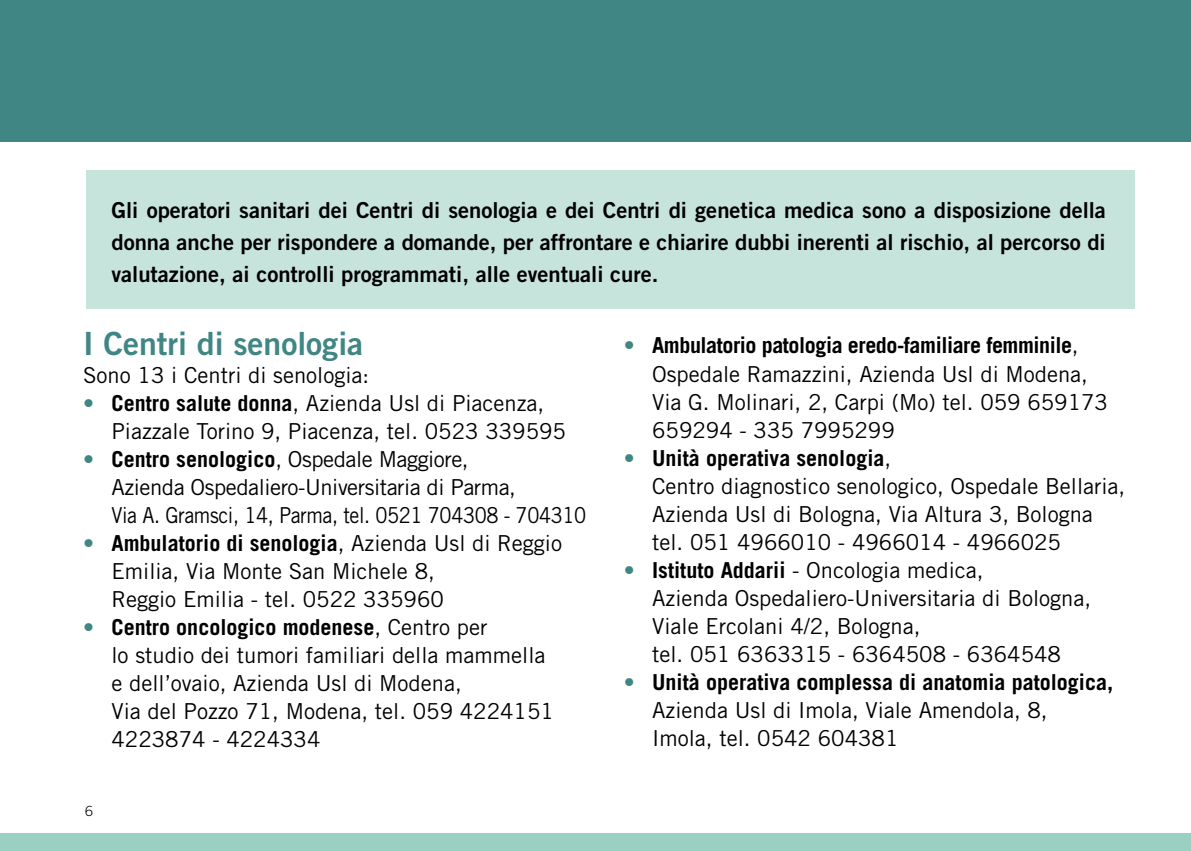
<style>
.page{position:relative;width:1191px;height:851px;background:#fff}
.page>*{position:absolute;margin:0;border:0;box-sizing:border-box;transform-origin:0 0}
.t1{font:32px "Trade Gothic LT Std Bd 2";color:#408684}
.t2{font:22px/28px "Trade Gothic LT Std";color:#000}
.t3{font:22px/32px "Trade Gothic LT Std Bd 2";color:#000;text-align:justify}
.t4{font:22px/28px "Trade Gothic LT Std";letter-spacing:-.02em;color:#000}
.t5{font:300 14px "Trade Gothic LT Std";color:#000}
.s1{color:#408684}
.s2{font-weight:700}
</style>
<div class="page">
<div style="left:0;top:833px;width:1191px;height:17px;background:#99d0c2"></div>
<div style="left:0;top:0;width:1191px;height:142px;background:#408684"></div>
<div style="left:86px;top:170px;width:1048px;height:139px;background:#c7e4dc"></div>
<p class="t3" style="left:111px;top:194px;width:996px">Gli operatori sanitari dei Centri di senologia e dei Centri di genetica medica sono a disposizione della donna anche per rispondere a domande, per affrontare e chiarire dubbi inerenti al rischio, al percorso di valutazione, ai controlli programmati, alle eventuali cure.</p>
<h1 class="t1" style="left:83px;top:323px;width:281px">I Centri di senologia</h1>
<p class="t2" style="left:83px;top:361px;width:287px">Sono 13 i Centri di senologia:</p>
<p class="t2" style="left:111px;top:389px;width:456px;text-indent:-28px"><span class="s1">•</span> <span class="s2">Centro salute donna</span>, Azienda Usl di Piacenza,<br>Piazzale Torino 9, Piacenza, tel. 0523 339595</p>
<p class="t4" style="left:111px;top:445px;width:476px;text-indent:-28px"><span class="s1">•</span> <span class="s2">Centro senologico</span>, Ospedale Maggiore,<br>Azienda Ospedaliero-Universitaria di Parma,<br>Via A. Gramsci, 14, Parma, tel. 0521 704308 - 704310</p>
<p class="t2" style="left:111px;top:529px;width:452px;text-indent:-28px"><span class="s1">•</span> <span class="s2">Ambulatorio di senologia</span>, Azienda Usl di Reggio<br>Emilia, Via Monte San Michele 8,<br>Reggio Emilia - tel. 0522 335960</p>
<p class="t2" style="left:111px;top:613px;width:444px;text-indent:-28px"><span class="s1">•</span> <span class="s2">Centro oncologico modenese</span>, Centro per<br>lo studio dei tumori familiari della mammella e dell’ovaio, Azienda Usl di Modena,<br>Via del Pozzo 71, Modena, tel. 059 4224151<br>4223874 - 4224334</p>
<p class="t5" style="left:85px;top:802px;width:9px">6</p>
<p class="t2" style="left:652px;top:331px;width:457px;text-indent:-28px"><span class="s1">•</span> <span class="s2">Ambulatorio patologia eredo-familiare femminile</span>, Ospedale Ramazzini, Azienda Usl di Modena, Via G. Molinari, 2, Carpi (Mo) tel. 059 659173<br>659294 - 335 7995299</p>
<p class="t2" style="left:652px;top:443px;width:474px;text-indent:-28px"><span class="s1">•</span> <span class="s2">Unità operativa senologia</span>,<br>Centro diagnostico senologico, Ospedale Bellaria, Azienda Usl di Bologna, Via Altura 3, Bologna tel. 051 4966010 - 4966014 - 4966025</p>
<p class="t2" style="left:652px;top:555px;width:440px;text-indent:-28px"><span class="s1">•</span> <span class="s2">Istituto Addarii</span> - Oncologia medica,<br>Azienda Ospedaliero-Universitaria di Bologna, Viale Ercolani 4/2, Bologna,<br>tel. 051 6363315 - 6364508 - 6364548</p>
<p class="t2" style="left:652px;top:667px;width:462px;text-indent:-28px"><span class="s1">•</span> <span class="s2">Unità operativa complessa di anatomia patologica,<br></span>Azienda Usl di Imola, Viale Amendola, 8,<br>Imola, tel. 0542 604381</p>
</div>
